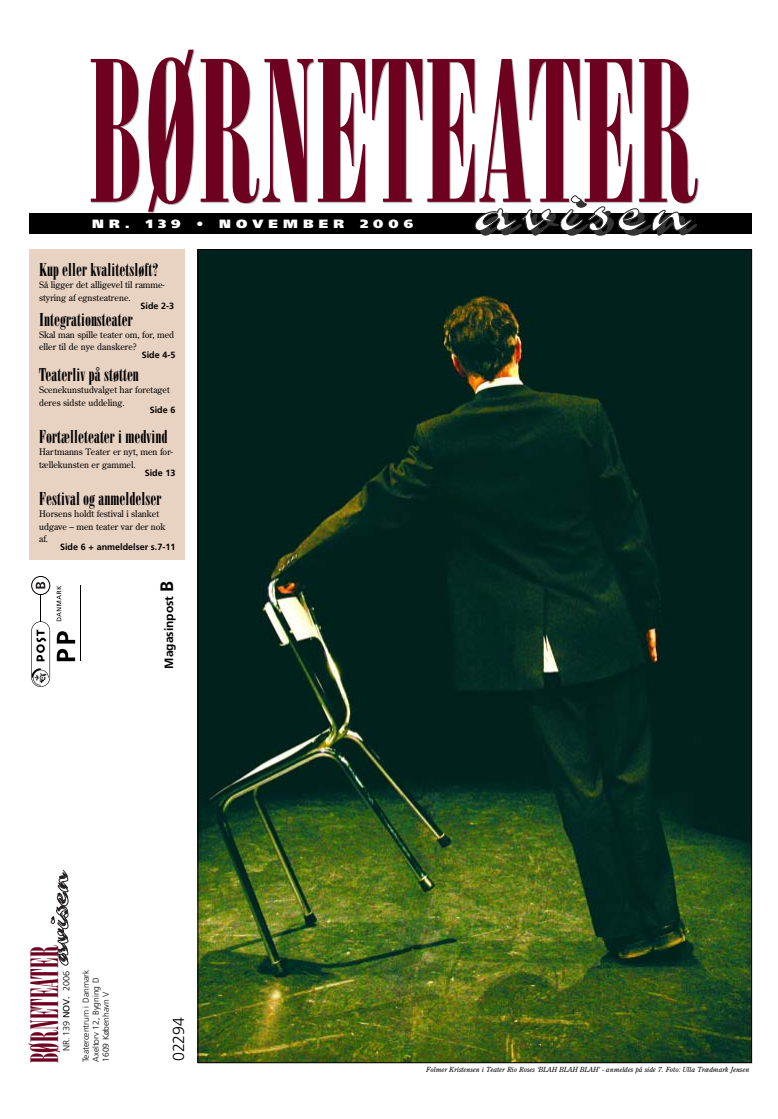
<style>
.page{position:relative;width:778px;height:1119px;background:#fff}
.page>*{position:absolute;margin:0;border:0;box-sizing:border-box;transform-origin:0 0}
.t1{font:197.6px "Bodoni Poster Compressed";letter-spacing:.005em;color:#6e0120;scale:.7 1}
.t2{font:89.9px "Charme";letter-spacing:.055em;color:#fff}
.t3{font:38.2px "Bodoni Poster Compressed";letter-spacing:.005em;color:#6e0120;scale:.7 1}
.t4{font:18px "Bodoni Poster Compressed";color:#000}
.t5{font:300 16px "Frutiger";color:#000}
.t6{font:900 12px "Frutiger";letter-spacing:.37em;color:#fff;scale:1.15 1}
.t7{font:700 12px "Frutiger";color:#000}
.t8{font:300 9.1px "Frutiger";color:#000}
.t9{font:9px/12.4px "Century Old Style";color:#000}
.t10{font:700 9px "Frutiger";color:#000}
.t11{font:300 8.5px/10px "Frutiger";color:#000}
.t12{font:italic 7px "Century Old Style";color:#000}
.s1{font-size:18px}
.s2{font-weight:400}
</style>
<div class="page">
<div style="left:29px;top:249px;width:156px;height:311px;background:#e8d2c2"></div>
<div style="left:29px;top:214px;width:723px;height:20px;background:#000"></div>
<img style="left:200px;top:251px;width:550px;height:810px">
<svg style="left:57px;top:586px;width:4px;height:35px"></svg>
<hr style="left:40px;top:585px;width:1px;height:37px;background:#000">
<hr style="left:80px;top:585px;width:1px;height:76px;background:#000">
<svg style="left:57px;top:631px;width:18px;height:30px"></svg>
<svg style="left:31px;top:621px;width:19px;height:66px"></svg>
<svg style="left:31px;top:576px;width:19px;height:19px"></svg>
<svg style="left:36px;top:582px;width:9px;height:7px"></svg>
<svg style="left:51px;top:870px;width:18px;height:96px"></svg>
<h1 class="t1" style="left:89px;top:59px;width:872px">BØRNETEATER</h1>
<h3 class="t6" style="left:92px;top:219px;width:79px">NR. 139</h3>
<h3 class="t6" style="left:197px;top:219px;width:130px">• NOVEMBER</h3>
<h3 class="t6" style="left:360px;top:219px;width:48px">2006</h3>
<h3 class="t4" style="left:39px;top:263px;width:121px">Kup eller kvalitetsløft?</h3>
<p class="t9" style="left:39px;top:280px;width:127px">Så ligger det alligevel til ramme&shy;styring af egnsteatrene.</p>
<p class="t10" style="left:141px;top:303px;width:35px">Side 2-3</p>
<h3 class="t4" style="left:39px;top:313px;width:95px">Integrationsteater</h3>
<p class="t9" style="left:39px;top:329px;width:137px">Skal man spille teater om, for, med eller til de nye danskere?</p>
<p class="t10" style="left:142px;top:351px;width:35px">Side 4-5</p>
<h3 class="t4" style="left:39px;top:368px;width:101px">Teaterliv på støtten</h3>
<p class="t9" style="left:39px;top:384px;width:132px">Scenekunstudvalget har foretaget deres sidste uddeling.</p>
<p class="t10" style="left:150px;top:406px;width:27px">Side 6</p>
<h3 class="t4" style="left:39px;top:430px;width:130px">Fortælleteater i medvind</h3>
<p class="t9" style="left:39px;top:446px;width:136px">Hartmanns Teater er nyt, men for&shy;tællekunsten er gammel.</p>
<p class="t10" style="left:145px;top:469px;width:32px">Side 13</p>
<h3 class="t4" style="left:39px;top:492px;width:124px">Festival og anmeldelser</h3>
<p class="t9" style="left:39px;top:508px;width:128px">Horsens holdt festival i slanket udgave – men teater var der nok af.</p>
<p class="t10" style="left:60px;top:544px;width:117px">Side 6 + anmeldelser s.7-11</p>
<h2 class="t2" style="left:474px;top:146px;width:219px">avisen</h2>
<h3 class="t7" style="left:164px;top:669px;width:89px;rotate:-90deg">Magasinpost <span class="s1">B</span></h3>
<h3 class="t3" style="left:30px;top:1063px;width:170px;rotate:-90deg">BØRNETEATER</h3>
<p class="t8" style="left:63px;top:1051px;width:82px;rotate:-90deg">NR. 139 <span class="s2">NOV.</span> 2006</p>
<p class="t11" style="left:82px;top:1062px;width:93px;rotate:-90deg">Teatercentrum i Danmark<br>Axeltorv 12, Bygning D<br>1609 København V</p>
<h3 class="t5" style="left:172px;top:1061px;width:46px;rotate:-90deg">02294</h3>
<p class="t12" style="left:426px;top:1067px;width:325px">Folmer Kristensen i Teater Rio Roses ‘BLAH BLAH BLAH’ - anmeldes på side 7. Foto: Ulla Trædmark Jensen</p>
</div>
